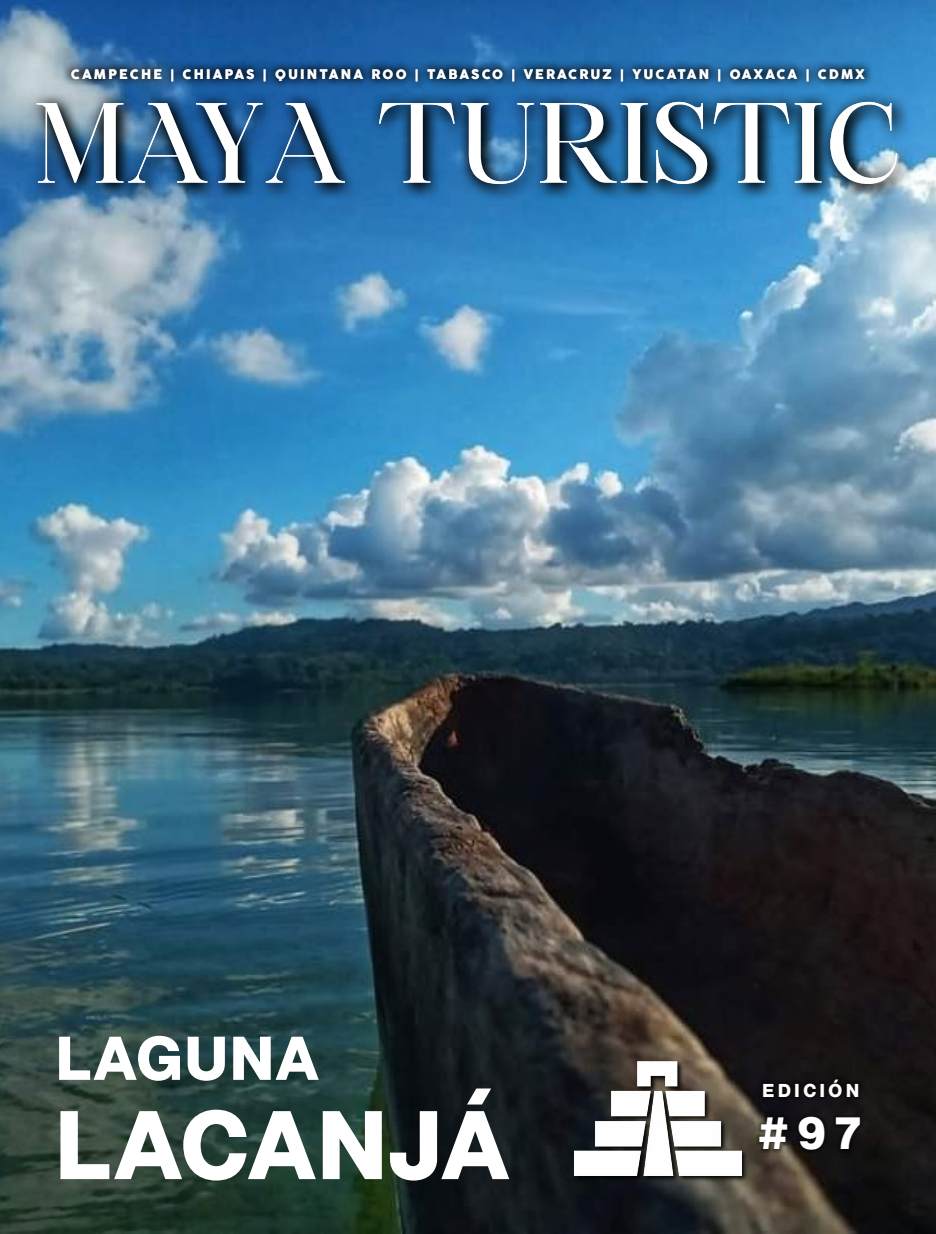
<style>
.page{position:relative;width:936px;height:1234px;background:#fff}
.page>*{position:absolute;margin:0;border:0;box-sizing:border-box;transform-origin:0 0}
.t1{font:109.05px "Maharlika";color:#fff}
.t2{font:800 94.5px "Sublima";letter-spacing:-.035em;color:#fff}
.t3{font:800 60px "Sublima";letter-spacing:-.005em;color:#fff}
.t4{font:800 43.95px "Sublima";color:#fff}
.t5{font:800 18.15px "Sublima";letter-spacing:.17em;color:#fff}
.t6{font:12.9px "Cocogoose";letter-spacing:.17em;color:#fff}
</style>
<div class="page">
<img style="left:0;top:0;width:935px;height:1233px">
<svg style="left:573px;top:1059px;width:175px;height:123px"></svg>
<img style="left:574px;top:1061px;width:167px;height:113px">
<svg style="left:755px;top:1075px;width:108px;height:78px;fill:#120f12"></svg>
<svg style="left:27px;top:91px;width:886px;height:110px"></svg>
<svg style="left:63px;top:60px;width:810px;height:29px"></svg>
<p class="t6" style="left:71px;top:65px;width:795px">CAMPECHE | CHIAPAS | QUINTANA ROO | TABASCO | VERACRUZ | YUCATAN | OAXACA | CDMX</p>
<h1 class="t1" style="left:34px;top:73px;width:869px">MAYA TURISTIC</h1>
<h3 class="t3" style="left:55px;top:1023px;width:266px">LAGUNA</h3>
<h2 class="t2" style="left:54px;top:1090px;width:458px">LACANJÁ</h2>
<h3 class="t5" style="left:762px;top:1079px;width:99px">EDICIÓN</h3>
<h3 class="t4" style="left:758px;top:1108px;width:107px">#97</h3>
</div>
